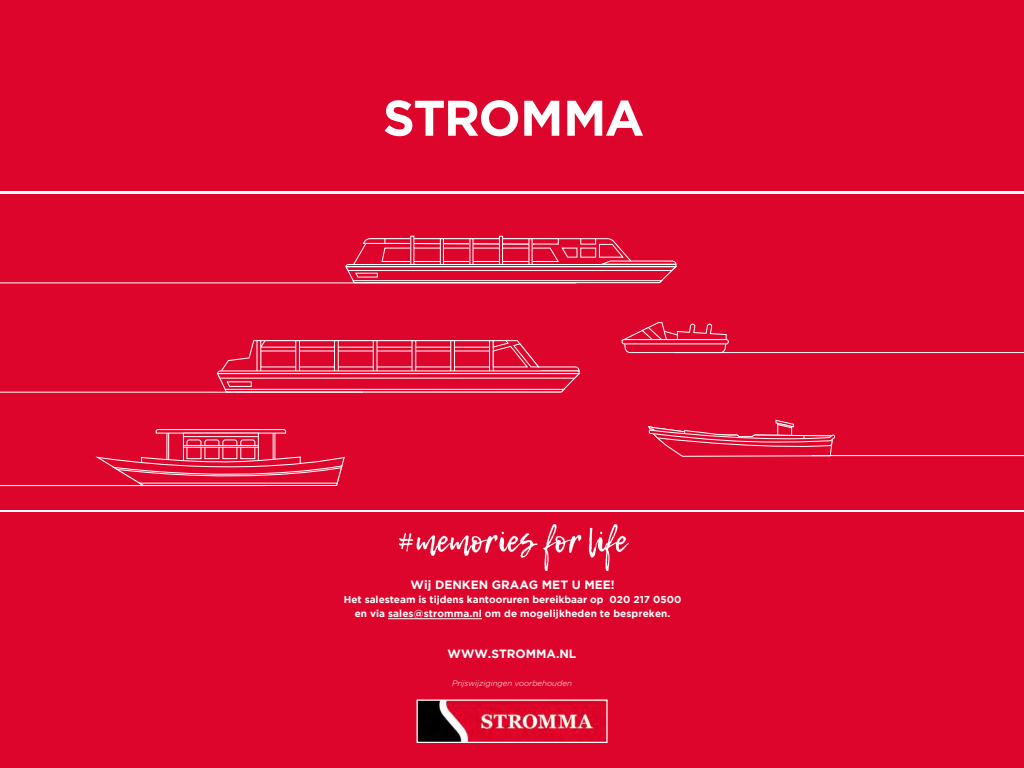
<style>
.page{position:relative;width:1024px;height:768px;background:#fff}
.page>*{position:absolute;margin:0;border:0;box-sizing:border-box;transform-origin:0 0}
.t1{font:700 50px "Gotham";letter-spacing:-.035em;color:#fff}
.t2{font:700 12px "Gotham";color:#fff}
.t3{font:700 12px "Gotham";color:#fff}
.t4{font:700 10px/14px "Gotham";color:#fff;text-align:center}
.t5{font:italic 300 8px "Gotham Rounded";color:#fff}
</style>
<div class="page">
<div style="left:0;top:513px;width:1024px;height:255px;background:#dd052b"></div>
<div style="left:0;top:0;width:1024px;height:191px;background:#dd052b"></div>
<div style="left:0;top:194px;width:1024px;height:316px;background:#dd052b"></div>
<div style="left:410px;top:236px;width:4px;height:31px;border:1px solid #fff"></div>
<div style="left:499px;top:236px;width:4px;height:31px;border:1px solid #fff"></div>
<svg style="left:345px;top:238px;width:332px;height:45px"></svg>
<svg style="left:648px;top:420px;width:187px;height:37px"></svg>
<svg style="left:95px;top:429px;width:250px;height:57px"></svg>
<div style="left:183px;top:445px;width:76px;height:3px;border:1px solid #fff"></div>
<hr style="left:0;top:283px;width:576px;height:1px;background:#fff">
<svg style="left:217px;top:340px;width:363px;height:53px"></svg>
<hr style="left:0;top:392px;width:363px;height:1px;background:#fff">
<svg style="left:621px;top:322px;width:106px;height:31px"></svg>
<hr style="left:622px;top:340px;width:106px;height:4px;background:#dd052b;border-radius:2px">
<div style="left:622px;top:339px;width:107px;height:5px;border:1px solid #fff;border-radius:2px"></div>
<hr style="left:675px;top:352px;width:349px;height:1px;background:#fff">
<hr style="left:0;top:485px;width:265px;height:1px;background:#fff">
<hr style="left:812px;top:455px;width:211px;height:1px;background:#fff">
<img style="left:418px;top:701px;width:178px;height:40px">
<div style="left:416px;top:699px;width:192px;height:44px;border:1px solid #fff"></div>
<hr style="left:388px;top:618px;width:94px;height:1px;background:#fff">
<img style="left:400px;top:525px;width:228px;height:45px">
<p class="t1" style="left:383px;top:89px;width:263px">STROMMA</p>
<p class="t2" style="left:410px;top:577px;width:206px">Wij DENKEN GRAAG MET U MEE!</p>
<p class="t4" style="left:344px;top:592px;width:339px">Het salesteam is tijdens kantooruren bereikbaar op 020 217 0500 en via sales@stromma.nl om de mogelijkheden te bespreken.</p>
<p class="t3" style="left:448px;top:647px;width:130px">WWW.STROMMA.NL</p>
<p class="t5" style="left:452px;top:678px;width:121px">Prijswijzigingen voorbehouden</p>
</div>
